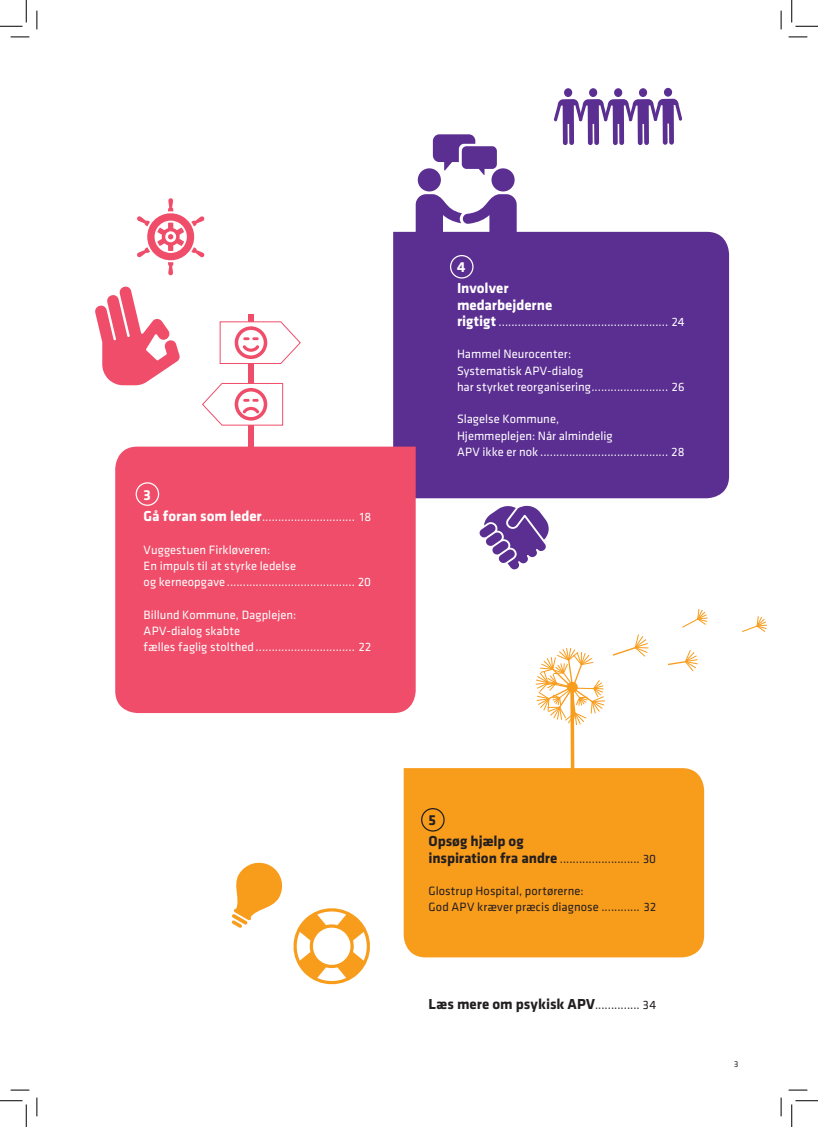
<style>
.page{position:relative;width:818px;height:1127px;background:#fff}
.page>*{position:absolute;margin:0;border:0;box-sizing:border-box;transform-origin:0 0}
.Brød{font:700 15px "Klavika";letter-spacing:-.005em;color:#231f20}
.Brød-2{font:700 15px/16.2px "Klavika";letter-spacing:-.005em;color:#fff}
.Brød-3{font:12.5px/16.2px "Klavika";color:#fff}
.Brød-4{font:12.5px/16.2px "Klavika";letter-spacing:.005em;color:#231f20}
.t1{font:8.75px "Klavika";color:#231f20}
.s1{font-weight:700;font-size:15px}
.s2{font-weight:400;font-size:12.5px}
</style>
<div class="page">
<div style="left:393px;top:232px;width:336px;height:266px;background:#5b2e91"></div>
<div style="left:115px;top:446px;width:301px;height:266px;background:#ef4d69"></div>
<div style="left:404px;top:768px;width:300px;height:189px;background:#f89c1c"></div>
<svg style="left:668px;top:650px;width:30px;height:22px"></svg>
<svg style="left:742px;top:616px;width:25px;height:16px"></svg>
<svg style="left:682px;top:609px;width:26px;height:19px"></svg>
<svg style="left:535px;top:634px;width:114px;height:255px"></svg>
<svg style="left:231px;top:862px;width:139px;height:123px"></svg>
<div style="left:421px;top:807px;width:24px;height:24px;border:1px solid #231f20;border-radius:50%"></div>
<div style="left:136px;top:482px;width:23px;height:23px;border:1px solid #fff;border-radius:50%"></div>
<div style="left:450px;top:255px;width:23px;height:23px;border:1px solid #fff;border-radius:50%"></div>
<div style="left:248px;top:314px;width:5px;height:135px;background:#ef4d69"></div>
<svg style="left:219px;top:321px;width:82px;height:43px"></svg>
<svg style="left:202px;top:382px;width:81px;height:44px"></svg>
<svg style="left:95px;top:286px;width:85px;height:99px"></svg>
<svg style="left:137px;top:198px;width:68px;height:77px"></svg>
<div style="left:418px;top:168px;width:23px;height:23px;background:#5b2e91;border-radius:50%"></div>
<div style="left:491px;top:168px;width:24px;height:23px;background:#5b2e91;border-radius:50%"></div>
<svg style="left:416px;top:194px;width:101px;height:40px"></svg>
<svg style="left:433px;top:134px;width:64px;height:41px"></svg>
<svg style="left:480px;top:505px;width:69px;height:64px"></svg>
<svg style="left:554px;top:88px;width:128px;height:57px"></svg>
<svg style="left:11px;top:36px;width:18px;height:2px"></svg>
<svg style="left:788px;top:36px;width:19px;height:2px"></svg>
<svg style="left:11px;top:1089px;width:18px;height:1px"></svg>
<svg style="left:788px;top:1089px;width:19px;height:1px"></svg>
<svg style="left:36px;top:11px;width:2px;height:18px"></svg>
<svg style="left:36px;top:1097px;width:2px;height:18px"></svg>
<svg style="left:780px;top:11px;width:2px;height:18px"></svg>
<svg style="left:780px;top:1097px;width:2px;height:18px"></svg>
<svg style="left:0;top:0;width:27px;height:27px"></svg>
<svg style="left:0;top:1100px;width:27px;height:26px"></svg>
<svg style="left:791px;top:0;width:27px;height:27px"></svg>
<svg style="left:791px;top:1100px;width:27px;height:26px"></svg>
<p class="Brød-2" style="left:144px;top:486px;width:9px">3</p>
<p class="Brød-3" style="left:144px;top:508px;width:229px"><span class="s1">Gå foran som leder</span>............................. 18</p>
<p class="Brød-3" style="left:144px;top:540px;width:229px">Vuggestuen Firkløveren:<br>En impuls til at styrke ledelse<br>og kerneopgave ........................................ 20</p>
<p class="Brød-3" style="left:144px;top:605px;width:229px">Billund Kommune, Dagplejen:<br>APV-dialog skabte<br>fælles faglig stolthed............................... 22</p>
<p class="Brød-2" style="left:457px;top:258px;width:10px">4</p>
<p class="Brød-2" style="left:457px;top:279px;width:97px">Involver medarbejderne</p>
<p class="Brød-3" style="left:457px;top:313px;width:229px"><span class="s1">rigtigt</span> ..................................................... 24</p>
<p class="Brød-3" style="left:457px;top:345px;width:229px">Hammel Neurocenter:<br>Systematisk APV-dialog<br>har styrket reorganisering........................ 26</p>
<p class="Brød-3" style="left:457px;top:410px;width:229px">Slagelse Kommune,<br>Hjemmeplejen: Når almindelig<br>APV ikke er nok ........................................ 28</p>
<p class="Brød" style="left:429px;top:809px;width:9px">5</p>
<p class="Brød" style="left:429px;top:830px;width:97px">Opsøg hjælp og</p>
<p class="Brød-4" style="left:429px;top:849px;width:229px"><span class="s1">inspiration fra andre</span> ......................... 30</p>
<p class="Brød-4" style="left:429px;top:882px;width:229px">Glostrup Hospital, portørerne:<br>God APV kræver præcis diagnose ............ 32</p>
<p class="Brød" style="left:429px;top:992px;width:229px">Læs mere om psykisk APV<span class="s2">.............. 34</span></p>
<p class="t1" style="left:734px;top:1058px;width:6px">3</p>
</div>
